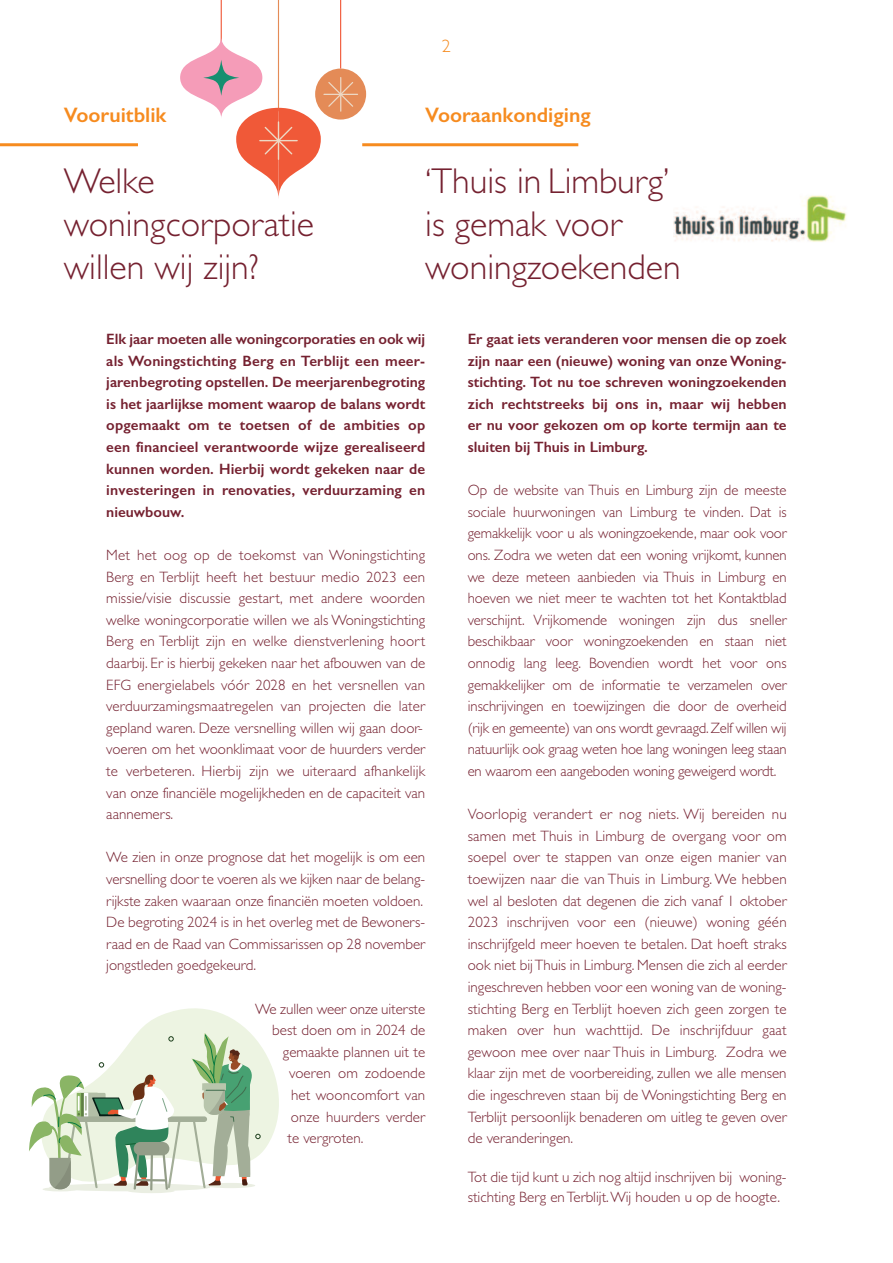
<style>
.page{position:relative;width:893px;height:1263px;background:#fff}
.page>*{position:absolute;margin:0;border:0;box-sizing:border-box;transform-origin:0 0}
.t1{font:300 36px/43.2px "Gill Sans";color:#752130}
.t2{font:600 21px "Gill Sans";color:#f68b1f}
.t3{font:300 18px "Gill Sans";color:#f68b1f}
.t4{font:300 15px/21.6px "Gill Sans";color:#752130}
.t5{font:600 15px/21.6px "Gill Sans";color:#752130;text-align:justify}
</style>
<div class="page">
<img style="left:674px;top:195px;width:173px;height:47px">
<hr style="left:0;top:143px;width:138px;height:3px;background:#f68b1f">
<hr style="left:362px;top:143px;width:216px;height:3px;background:#f68b1f">
<svg style="left:45px;top:1008px;width:234px;height:185px"></svg>
<svg style="left:169px;top:1036px;width:5px;height:5px"></svg>
<svg style="left:99px;top:1062px;width:5px;height:5px"></svg>
<div style="left:49px;top:1183px;width:161px;height:8px;background:#eaeee2;border-radius:50%"></div>
<hr style="left:128px;top:1189px;width:47px;height:4px;background:#eaeee2;border-radius:50%">
<div style="left:58px;top:1116px;width:149px;height:6px;background:#a3ae98;border-radius:3px"></div>
<hr style="left:43px;top:1187px;width:35px;height:4px;background:#eaeee2;border-radius:50%">
<svg style="left:192px;top:1033px;width:68px;height:155px;background:#becfb6"></svg>
<svg style="left:29px;top:1073px;width:152px;height:117px"></svg>
<hr style="left:278px;top:0;width:1px;height:111px;background:#e48b57">
<div style="left:315px;top:69px;width:51px;height:51px;background:#e48b57;border-radius:50%"></div>
<hr style="left:340px;top:0;width:1px;height:69px;background:#f05938">
<hr style="left:221px;top:0;width:1px;height:69px;background:#f05938">
<svg style="left:180px;top:37px;width:178px;height:161px"></svg>
<svg style="left:203px;top:60px;width:36px;height:36px"></svg>
<h2 class="t2" style="left:64px;top:102px;width:104px">Vooruitblik</h2>
<h1 class="t1" style="left:64px;top:159px;width:252px">Welke woningcorporatie willen wij zijn?</h1>
<p class="t3" style="left:442px;top:35px;width:10px">2</p>
<h2 class="t2" style="left:425px;top:102px;width:167px">Vooraankondiging</h2>
<h1 class="t1" style="left:425px;top:159px;width:257px">‘Thuis in Limburg’ is gemak voor woningzoekenden</h1>
<p class="t5" style="left:106px;top:328px;width:320px">Elk jaar moeten alle woningcorporaties en ook wij als Woningstichting Berg en Terblijt een meer&shy;jarenbegroting opstellen. De meerjarenbegroting is het jaarlijkse moment waarop de balans wordt opgemaakt om te toetsen of de ambities op een financieel verantwoorde wijze gerealiseerd kunnen worden. Hierbij wordt gekeken naar de investeringen in renovaties, verduurzaming en nieuwbouw.</p>
<p class="t4" style="left:106px;top:544px;width:320px">Met het oog op de toekomst van Woningstichting Berg en Terblijt heeft het bestuur medio 2023 een missie/visie discussie gestart, met andere woorden welke woningcorporatie willen we als Woningstichting Berg en Terblijt zijn en welke dienstverlening hoort daarbij. Er is hierbij gekeken naar het afbouwen van de EFG energielabels vóór 2028 en het versnellen van verduurzamingsmaatregelen van projecten die later gepland waren. Deze versnelling willen wij gaan door&shy;voeren om het woonklimaat voor de huurders verder te verbeteren. Hierbij zijn we uiteraard afhankelijk van onze financiële mogelijkheden en de capaciteit van aannemers.</p>
<p class="t4" style="left:106px;top:846px;width:320px">We zien in onze prognose dat het mogelijk is om een versnelling door te voeren als we kijken naar de belang&shy;rijkste zaken waaraan onze financiën moeten voldoen.<br>De begroting 2024 is in het overleg met de Bewoners&shy;raad en de Raad van Commissarissen op 28 november jongstleden goedgekeurd.</p>
<p class="t4" style="left:255px;top:998px;width:172px">We zullen weer onze uiterste</p>
<p class="t4" style="left:272px;top:1019px;width:155px">best doen om in 2024 de</p>
<p class="t4" style="left:283px;top:1041px;width:144px">gemaakte plannen uit te</p>
<p class="t4" style="left:289px;top:1062px;width:138px">voeren om zodoende</p>
<p class="t4" style="left:291px;top:1084px;width:136px">het wooncomfort van</p>
<p class="t4" style="left:291px;top:1106px;width:136px">onze huurders verder</p>
<p class="t4" style="left:288px;top:1127px;width:77px">te vergroten.</p>
<p class="t5" style="left:468px;top:328px;width:320px">Er gaat iets veranderen voor mensen die op zoek zijn naar een (nieuwe) woning van onze Woning&shy;stichting. Tot nu toe schreven woningzoekenden zich rechtstreeks bij ons in, maar wij hebben er nu voor gekozen om op korte termijn aan te sluiten bij Thuis in Limburg.</p>
<p class="t4" style="left:468px;top:479px;width:320px;text-align:justify">Op de website van Thuis en Limburg zijn de meeste sociale huurwoningen van Limburg te vinden. Dat is gemakkelijk voor u als woningzoekende, maar ook voor ons. Zodra we weten dat een woning vrijkomt, kunnen we deze meteen aanbieden via Thuis in Limburg en hoeven we niet meer te wachten tot het Kontaktblad verschijnt. Vrijkomende woningen zijn dus sneller beschikbaar voor woningzoekenden en staan niet onnodig lang leeg. Bovendien wordt het voor ons gemakkelijker om de informatie te verzamelen over inschrijvingen en toewijzingen die door de overheid (rijk en gemeente) van ons wordt gevraagd.Zelf willen wij natuurlijk ook graag weten hoe lang woningen leeg staan en waarom een aangeboden woning geweigerd wordt.</p>
<p class="t4" style="left:468px;top:803px;width:320px;text-align:justify">Voorlopig verandert er nog niets. Wij bereiden nu samen met Thuis in Limburg de overgang voor om soepel over te stappen van onze eigen manier van toewijzen naar die van Thuis in Limburg. We hebben wel al besloten dat degenen die zich vanaf 1 oktober 2023 inschrijven voor een (nieuwe) woning géén inschrijfgeld meer hoeven te betalen. Dat hoeft straks ook niet bijThuis in Limburg. Mensen die zich al eerder ingeschreven hebben voor een woning van de woning&shy;stichting Berg en Terblijt hoeven zich geen zorgen te maken over hun wachttijd. De inschrijfduur gaat gewoon mee over naar Thuis in Limburg. Zodra we klaar zijn met de voorbereiding, zullen we alle mensen die ingeschreven staan bij de Woningstichting Berg en Terblijt persoonlijk benaderen om uitleg te geven over de veranderingen.</p>
<p class="t4" style="left:468px;top:1167px;width:320px;line-height:19.5px">Tot die tijd kunt u zich nog altijd inschrijven bij woning&shy;stichting Berg enTerblijt.Wij houden u op de hoogte.</p>
</div>
